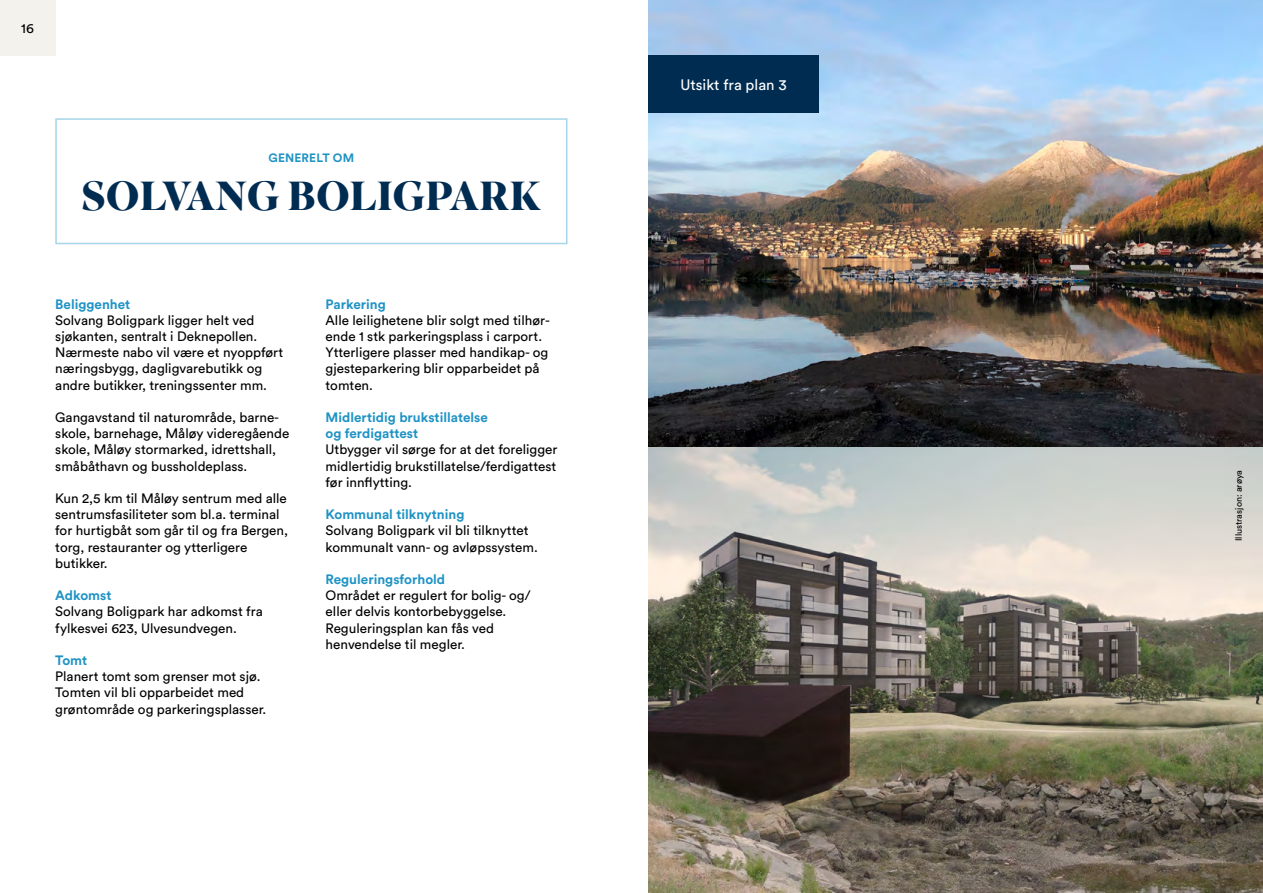
<style>
.page{position:relative;width:1263px;height:893px;background:#fff}
.page>*{position:absolute;margin:0;border:0;box-sizing:border-box;transform-origin:0 0}
.t1{font:700 40.5px "Superior Title";letter-spacing:.005em;color:#002c52}
.t2{font:15px "Circular Std";color:#fff}
.t3{font:13.5px/16.2px "Circular Std";color:#000}
.t4{font:700 13.5px/16.2px "Circular Std";color:#2093c5}
.t5{font:700 12px "Circular Std";letter-spacing:.01em;color:#2093c5}
.t6{font:9px "Circular Std";color:#000}
</style>
<div class="page">
<img style="left:648px;top:0;width:615px;height:893px">
<div style="left:648px;top:55px;width:170px;height:57px;background:#002c52"></div>
<div style="left:0;top:0;width:55px;height:55px;background:#f4f2ec"></div>
<p class="t3" style="left:21px;top:20px;width:14px">16</p>
<p class="t5" style="left:269px;top:150px;width:87px">GENERELT OM</p>
<h1 class="t1" style="left:82px;top:171px;width:461px">SOLVANG BOLIGPARK</h1>
<p class="t4" style="left:55px;top:295px;width:77px">Beliggenhet</p>
<p class="t3" style="left:55px;top:312px;width:229px">Solvang Boligpark ligger helt ved sjøkanten, sentralt i Deknepollen.<br>Nærmeste nabo vil være et nyoppført næringsbygg, dagligvarebutikk og andre butikker, treningssenter mm.</p>
<p class="t3" style="left:55px;top:409px;width:236px">Gangavstand til naturområde, barne&shy;skole, barnehage, Måløy videregående skole, Måløy stormarked, idrettshall, småbåthavn og bussholdeplass.</p>
<p class="t3" style="left:55px;top:490px;width:234px">Kun 2,5 km til Måløy sentrum med alle sentrumsfasiliteter som bl.a. terminal for hurtigbåt som går til og fra Bergen, torg, restauranter og ytterligere butikker.</p>
<p class="t4" style="left:55px;top:587px;width:58px">Adkomst</p>
<p class="t3" style="left:55px;top:603px;width:209px">Solvang Boligpark har adkomst fra fylkesvei 623, Ulvesundvegen.</p>
<p class="t4" style="left:55px;top:652px;width:33px">Tomt</p>
<p class="t3" style="left:55px;top:668px;width:212px">Planert tomt som grenser mot sjø.<br>Tomten vil bli opparbeidet med grøntområde og parkeringsplasser.</p>
<p class="t4" style="left:326px;top:295px;width:62px">Parkering</p>
<p class="t3" style="left:326px;top:312px;width:226px">Alle leilighetene blir solgt med tilhør&shy;ende 1 stk parkeringsplass i carport.<br>Ytterligere plasser med handikap- og gjesteparkering blir opparbeidet på tomten.</p>
<p class="t4" style="left:326px;top:409px;width:164px">Midlertidig brukstillatelse og ferdigattest</p>
<p class="t3" style="left:326px;top:441px;width:233px;text-align:justify">Utbygger vil sørge for at det foreligger midlertidig brukstillatelse/ferdigattest før innflytting.</p>
<p class="t4" style="left:326px;top:506px;width:140px">Kommunal tilknytning</p>
<p class="t3" style="left:326px;top:522px;width:214px">Solvang Boligpark vil bli tilknyttet kommunalt vann- og avløpssystem.</p>
<p class="t4" style="left:326px;top:571px;width:121px">Reguleringsforhold</p>
<p class="t3" style="left:326px;top:587px;width:207px">Området er regulert for bolig- og/ eller delvis kontorbebyggelse.<br>Reguleringsplan kan fås ved henvendelse til megler.</p>
<p class="t2" style="left:680px;top:76px;width:108px">Utsikt fra plan 3</p>
<p class="t6" style="left:1233px;top:541px;width:73px;rotate:-90deg">Illustrasjon: arøya</p>
</div>
